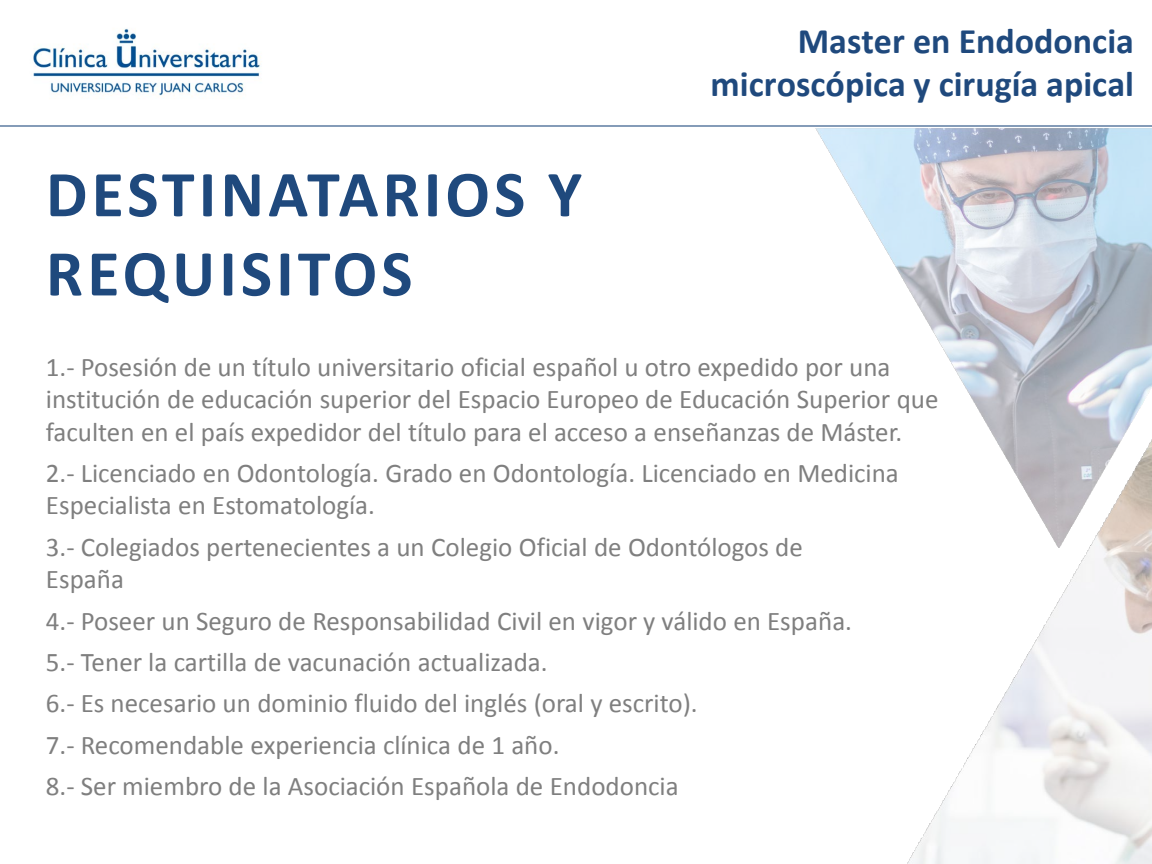
<style>
.page{position:relative;width:1152px;height:864px;background:#fff}
.page>*{position:absolute;margin:0;border:0;box-sizing:border-box;transform-origin:0 0}
.t1{font:700 66px/79.2px "Calibri";letter-spacing:.06em;color:#1f497d}
.t2{font:700 36px/43.2px "Calibri";color:#1f497d;text-align:right}
.t3{font:27px/32.4px "Calibri";color:#7f7f7f}
</style>
<div class="page">
<img style="left:33px;top:29px;width:227px;height:68px">
<hr style="left:0;top:125px;width:1152px;height:2px;background:#1f497d">
<img style="left:816px;top:128px;width:335px;height:310px">
<img style="left:907px;top:438px;width:245px;height:426px">
<p class="t1" style="left:46px;top:155px;width:538px">DESTINATARIOS Y<br>REQUISITOS</p>
<h1 class="t2" style="left:711px;top:20px;width:425px">Master en Endodoncia microscópica y cirugía apical</h1>
<p class="t3" style="left:46px;top:351px;width:894px">1.- Posesión de un título universitario oficial español u otro expedido por una institución de educación superior del Espacio Europeo de Educación Superior que faculten en el país expedidor del título para el acceso a enseñanzas de Máster.</p>
<p class="t3" style="left:46px;top:457px;width:854px">2.- Licenciado en Odontología. Grado en Odontología. Licenciado en Medicina<br>Especialista en Estomatología.</p>
<p class="t3" style="left:46px;top:531px;width:759px">3.- Colegiados pertenecientes a un Colegio Oficial de Odontólogos de<br>España</p>
<p class="t3" style="left:46px;top:605px;width:808px">4.- Poseer un Seguro de Responsabilidad Civil en vigor y válido en España.</p>
<p class="t3" style="left:46px;top:646px;width:503px">5.- Tener la cartilla de vacunación actualizada.</p>
<p class="t3" style="left:46px;top:687px;width:653px">6.- Es necesario un dominio fluido del inglés (oral y escrito).</p>
<p class="t3" style="left:46px;top:729px;width:515px">7.- Recomendable experiencia clínica de 1 año.</p>
<p class="t3" style="left:46px;top:770px;width:634px">8.- Ser miembro de la Asociación Española de Endodoncia</p>
</div>
